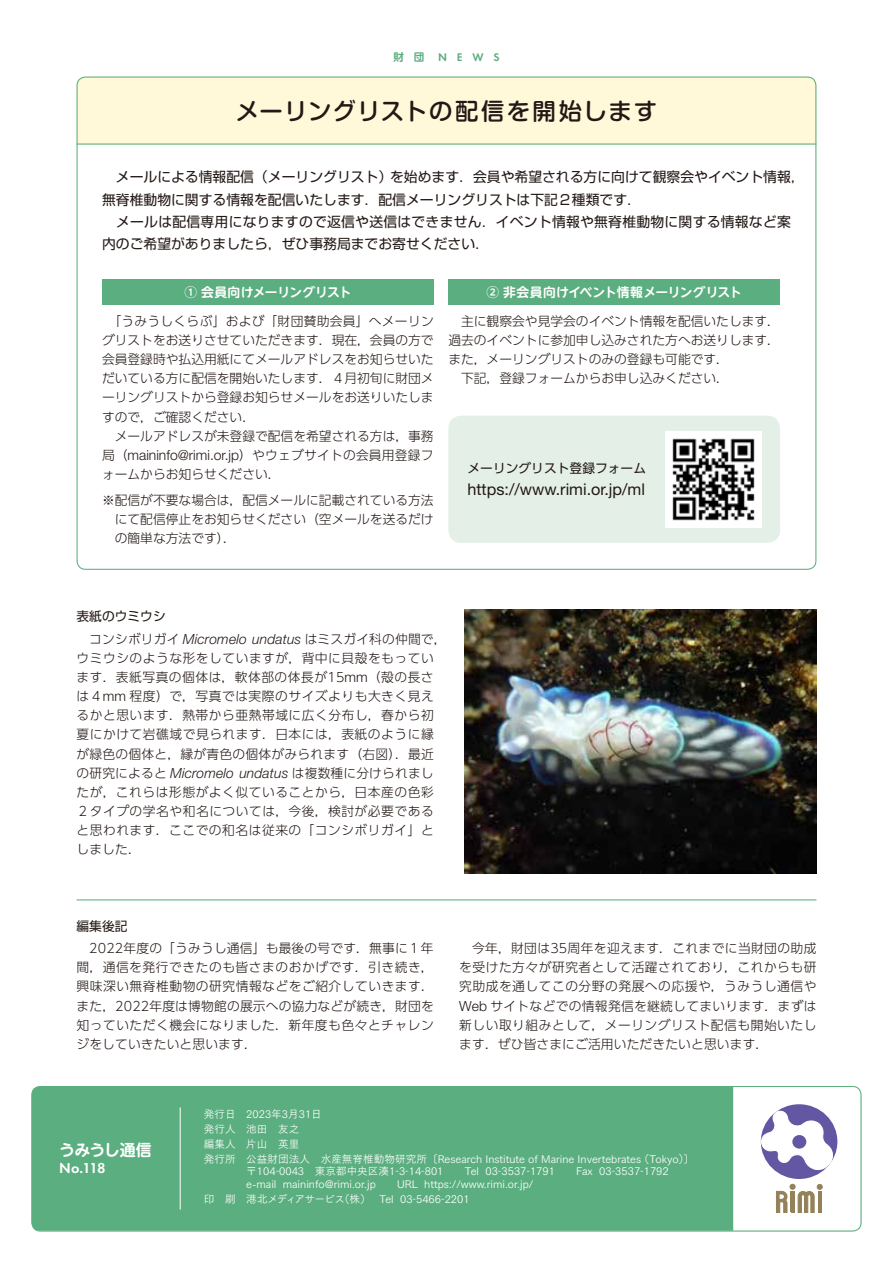
<style>
.page{position:relative;width:893px;height:1263px;background:#fff}
.page>*{position:absolute;margin:0;border:0;box-sizing:border-box;transform-origin:0 0}
.t1{font:500 23.4px "Shin M Go Pro";letter-spacing:.065em;color:#221815}
.t2{font:16.2px "Helvetica Neue LT Std";color:#221815}
.t3{font:700 15.9px "UD Shin M Go Pro De";letter-spacing:-.04em;color:#fff}
.t4{font:600 14.85px "Futura Round";color:#fff}
.t5{font:300 13.95px "Helvetica Neue LT Std";color:#221815}
.t6{font:13.8px/22.4px "Shin Go Pro";color:#221815}
.t7{font:300 12.75px/19.2px "UD Shin Go Pr 6";letter-spacing:.01em;color:#221815;text-align:justify}
.t8{font:300 12.75px/19.2px "UD Shin Go Pr 6";letter-spacing:.04em;color:#221815}
.t9{font:700 12.75px "UD Shin M Go Pro De";letter-spacing:-.005em;color:#fff}
.t10{font:12.75px "UD Shin Go Pr 6";color:#221815}
.t11{font:12.75px "Shin Go Pro";color:#221815}
.t12{font:600 11.55px "Futura Round";color:#5bae7f}
.t13{font:10.65px/14.9px "Tsuku Go Pro R";color:#fff}
.s1{font-family:"UD Shin M Go Pro De";font-weight:700;font-size:10.65px}
.s2{font-family:"UD Shin Go Pr 6";font-size:12.75px}
.s3{font-family:"Helvetica Neue LT Std";font-style:italic;font-size:13.95px}
.s4{font-family:"Helvetica Neue LT Std";font-size:13.95px}
</style>
<div class="page">
<div style="left:102px;top:280px;width:332px;height:25px;background:#5bae7f"></div>
<div style="left:448px;top:280px;width:332px;height:25px;background:#5bae7f"></div>
<div style="left:32px;top:1086px;width:829px;height:145px;background:#5bae7f;border-radius:9px"></div>
<svg style="left:733px;top:1086px;width:128px;height:145px;background:#e7e5ec"></svg>
<hr style="left:180px;top:1107px;width:1px;height:102px;background:#fff">
<div style="left:31px;top:1086px;width:830px;height:145px;border:1px solid #5bae7f;border-radius:9px"></div>
<hr style="left:77px;top:899px;width:739px;height:1px;background:#5bae7f">
<div style="left:77px;top:77px;width:739px;height:67px;background:#fff8d9"></div>
<hr style="left:77px;top:144px;width:739px;height:1px;background:#5bae7f">
<div style="left:448px;top:416px;width:332px;height:127px;background:#e4f0e7;border-radius:13px"></div>
<img style="left:464px;top:610px;width:352px;height:264px">
<img style="left:665px;top:431px;width:96px;height:96px">
<p class="t12" style="left:393px;top:49px;width:107px"><span class="s1">財 団</span> NEWS</p>
<h1 class="t1" style="left:236px;top:92px;width:423px">メーリングリストの配信を開始します</h1>
<p class="t6" style="left:102px;top:164px;width:704px">　メールによる情報配信（メーリングリスト）を始めます．会員や希望される方に向けて観察会やイベント情報，無脊椎動物に関する情報を配信いたします．配信メーリングリストは下記２種類です．<br>　メールは配信専用になりますので返信や送信はできません．イベント情報や無脊椎動物に関する情報など案内のご希望がありましたら，ぜひ事務局までお寄せください．</p>
<p class="t9" style="left:184px;top:282px;width:169px">① 会員向けメーリングリスト</p>
<p class="t7" style="left:102px;top:311px;width:333px;text-indent:6px">「うみうしくらぶ」および「財団賛助会員」へメーリングリストをお送りさせていただきます．現在，会員の方で会員登録時や払込用紙にてメールアドレスをお知らせいただいている方に配信を開始いたします．４月初旬に財団メーリングリストから登録お知らせメールをお送りいたしますので，ご確認ください．</p>
<p class="t7" style="left:115px;top:426px;width:320px">メールアドレスが未登録で配信を希望される方は，事務</p>
<p class="t5" style="left:102px;top:446px;width:333px"><span class="s2">局（</span>maininfo@rimi.or.jp<span class="s2">）やウェブサイトの会員用登録フ</span></p>
<p class="t7" style="left:102px;top:461px;width:333px;line-height:25.5px">ォームからお知らせください．<br>※配信が不要な場合は，配信メールに記載されている方法</p>
<p class="t7" style="left:115px;top:509px;width:320px">にて配信停止をお知らせください（空メールを送るだけの簡単な方法です）．</p>
<p class="t9" style="left:486px;top:282px;width:257px">② 非会員向けイベント情報メーリングリスト</p>
<p class="t7" style="left:461px;top:311px;width:320px">主に観察会や見学会のイベント情報を配信いたします．</p>
<p class="t7" style="left:448px;top:330px;width:333px">過去のイベントに参加申し込みされた方へお送りします．</p>
<p class="t7" style="left:448px;top:349px;width:282px">また，メーリングリストのみの登録も可能です．</p>
<p class="t7" style="left:461px;top:368px;width:269px">下記，登録フォームからお申し込みください．</p>
<p class="t10" style="left:467px;top:458px;width:180px">メーリングリスト登録フォーム</p>
<p class="t2" style="left:467px;top:480px;width:179px">https://www.rimi.or.jp/ml</p>
<p class="t11" style="left:77px;top:606px;width:91px">表紙のウミウシ</p>
<p class="t8" style="left:77px;top:629px;width:372px;text-indent:13px">コンシボリガイ <span class="s3">Micromelo undatus</span> はミスガイ科の仲間で，ウミウシのような形をしていますが，背中に貝殻をもっています．表紙写真の個体は，軟体部の体長が15<span class="s4">mm</span>（殻の長さは４<span class="s4">mm</span> 程度）で，写真では実際のサイズよりも大きく見えるかと思います．熱帯から亜熱帯域に広く分布し，春から初夏にかけて岩礁域で見られます．日本には，表紙のように縁が緑色の個体と，縁が青色の個体がみられます（右図）．最近の研究によると <span class="s3">Micromelo undatus</span> は複数種に分けられましたが，これらは形態がよく似ていることから，日本産の色彩<br>２タイプの学名や和名については，今後，検討が必要であると思われます．ここでの和名は従来の「コンシボリガイ」としました．</p>
<p class="t11" style="left:77px;top:915px;width:53px">編集後記</p>
<p class="t7" style="left:77px;top:938px;width:359px;text-indent:13px">2022年度の「うみうし通信」も最後の号です．無事に１年間，通信を発行できたのも皆さまのおかげです．引き続き，興味深い無脊椎動物の研究情報などをご紹介していきます．また，2022年度は博物館の展示への協力などが続き，財団を知っていただく機会になりました．新年度も色々とチャレンジをしていきたいと思います．</p>
<p class="t7" style="left:459px;top:938px;width:359px;text-indent:13px">今年，財団は35周年を迎えます．これまでに当財団の助成を受けた方々が研究者として活躍されており，これからも研究助成を通してこの分野の発展への応援や，うみうし通信や<span class="s4">Web</span> サイトなどでの情報発信を継続してまいります．まずは新しい取り組みとして，メーリングリスト配信も開始いたします．ぜひ皆さまにご活用いただきたいと思います．</p>
<p class="t3" style="left:59px;top:1137px;width:94px">うみうし通信</p>
<p class="t4" style="left:59px;top:1157px;width:48px">No.118</p>
<p class="t13" style="left:204px;top:1105px;width:492px">発行日 2023年3月31日<br>発行人 池田　友之<br>編集人 片山　英里<br>発行所 公益財団法人　水産無脊椎動物研究所〔Research Institute of Marine Invertebrates（Tokyo）〕</p>
<p class="t13" style="left:246px;top:1164px;width:424px;line-height:12.8px">〒104-0043　東京都中央区湊1-3-14-801　　Tel 03-3537-1791　　Fax 03-3537-1792 e-mail maininfo@rimi.or.jp　　URL https://www.rimi.or.jp/</p>
<p class="t13" style="left:204px;top:1190px;width:267px">印　刷 港北メディアサービス（株）　 Tel 03-5466-2201</p>
</div>
